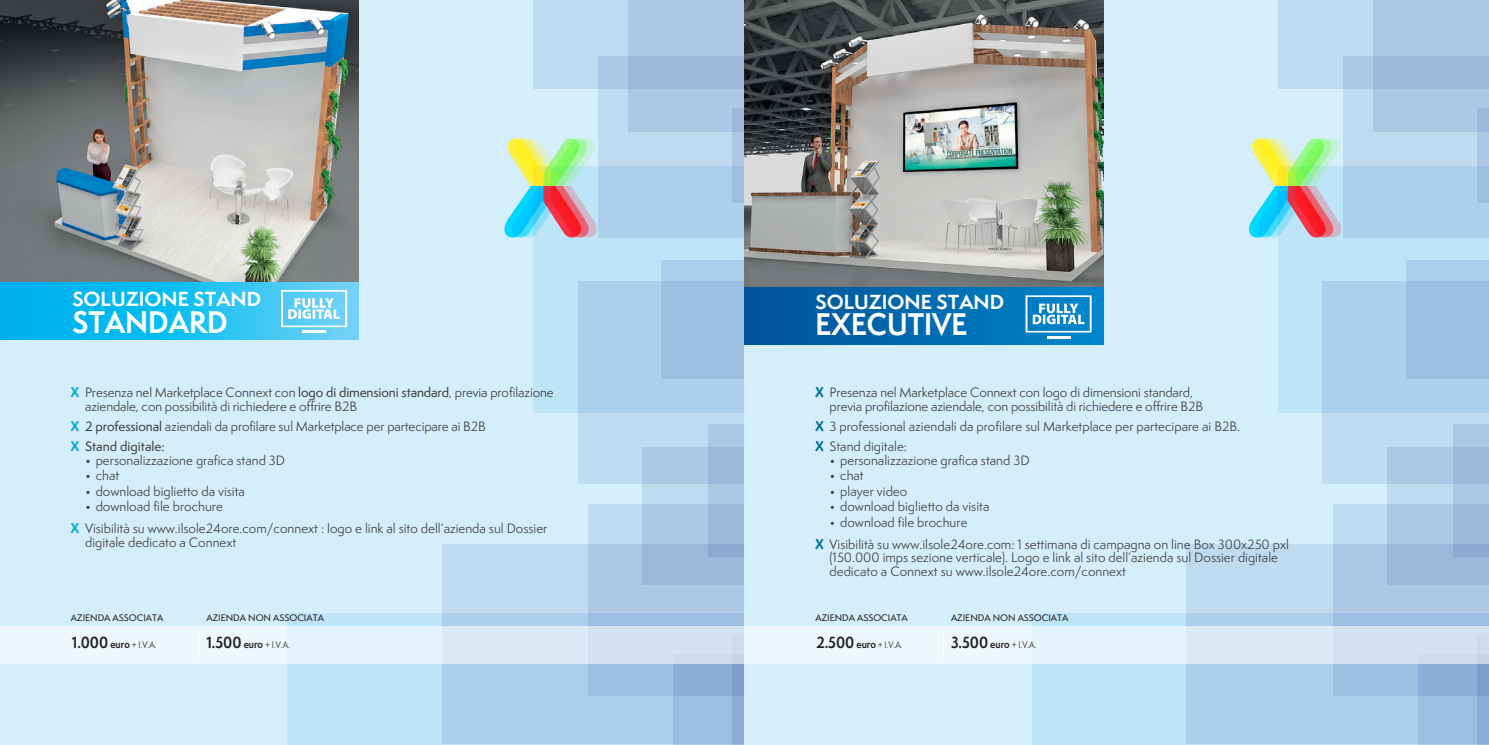
<style>
.page{position:relative;width:1489px;height:745px;background:#fff}
.page>*{position:absolute;margin:0;border:0;box-sizing:border-box;transform-origin:0 0}
.t1{font:700 28.75px "Semplicita Pro";color:#fff;scale:.92 1}
.t2{font:700 28.75px "Semplicita Pro";color:#fff;scale:.93 1}
.t3{font:700 18.75px "Semplicita Pro";color:#fff}
.t4{font:12.5px/13.8px "Semplicita Pro";color:#3e3e3f}
.t5{font:500 8.75px "Semplicita Pro";color:#231f20}
.t6{font:8.75px "Semplicita Pro";color:#231f20;scale:.89 1}
.s1{font-family:"Arial Rounded MT Bold";font-size:13.75px;color:#01a7e2}
.s2{font-weight:500}
.s3{font-family:"Arial Rounded MT Bold";font-size:13.75px;color:#006ba3}
.s4{font-weight:700;font-size:15px}
.s5{font-weight:700;font-size:10px}
</style>
<div class="page">
<div style="left:0;top:0;width:762px;height:744px;background:#d4effb"></div>
<div style="left:442px;top:543px;width:320px;height:200px;background:#c0daf0"></div>
<svg style="left:288px;top:613px;width:385px;height:131px;fill:#acd0ec"></svg>
<div style="left:533px;top:0;width:229px;height:88px;background:linear-gradient(to right,#c4def2,#a7bfe0)"></div>
<div style="left:673px;top:654px;width:89px;height:90px;background:#9bbee1"></div>
<svg style="left:588px;top:504px;width:156px;height:191px"></svg>
<svg style="left:642px;top:483px;width:102px;height:101px"></svg>
<svg style="left:578px;top:413px;width:166px;height:70px;fill:#c0daf0"></svg>
<svg style="left:533px;top:166px;width:211px;height:247px;fill:#acd0ec"></svg>
<div style="left:661px;top:260px;width:101px;height:118px;background:linear-gradient(to bottom,#a5c9e8,#97bade)"></div>
<svg style="left:708px;top:423px;width:36px;height:133px;fill:#9db6da"></svg>
<svg style="left:732px;top:663px;width:12px;height:81px"></svg>
<svg style="left:598px;top:56px;width:146px;height:181px"></svg>
<div style="left:732px;top:108px;width:30px;height:94px;background:linear-gradient(to bottom,#a7bdde,#9ec2e4)"></div>
<svg style="left:504px;top:138px;width:93px;height:99px"></svg>
<div style="left:0;top:626px;width:744px;height:37px;background:linear-gradient(to right,#f2feff,#d0e1f1)"></div>
<svg style="left:199px;top:630px;width:1px;height:29px"></svg>
<img style="left:0;top:0;width:358px;height:282px">
<svg style="left:0;top:282px;width:358px;height:57px"></svg>
<svg style="left:281px;top:290px;width:66px;height:37px"></svg>
<hr style="left:302px;top:330px;width:24px;height:3px;background:#fff">
<div style="left:744px;top:0;width:744px;height:744px;background:#d4effb"></div>
<div style="left:1186px;top:543px;width:302px;height:200px;background:#c0daf0"></div>
<svg style="left:1032px;top:613px;width:385px;height:131px;fill:#acd0ec"></svg>
<div style="left:1277px;top:0;width:211px;height:88px;background:linear-gradient(to right,#c4def2,#a9c1e2)"></div>
<div style="left:1417px;top:654px;width:71px;height:90px;background:#9bbee1"></div>
<svg style="left:1332px;top:504px;width:156px;height:191px"></svg>
<svg style="left:1386px;top:483px;width:102px;height:101px"></svg>
<svg style="left:1322px;top:413px;width:166px;height:70px;fill:#c0daf0"></svg>
<svg style="left:1278px;top:166px;width:210px;height:247px;fill:#acd0ec"></svg>
<div style="left:1405px;top:260px;width:83px;height:118px;background:linear-gradient(to bottom,#a5c9e8,#97bade)"></div>
<svg style="left:1452px;top:423px;width:36px;height:133px;fill:#9db6da"></svg>
<svg style="left:1476px;top:663px;width:12px;height:81px"></svg>
<svg style="left:1342px;top:56px;width:146px;height:181px"></svg>
<svg style="left:1476px;top:108px;width:12px;height:94px"></svg>
<svg style="left:1249px;top:138px;width:92px;height:99px"></svg>
<div style="left:744px;top:626px;width:744px;height:37px;background:linear-gradient(to right,#f2feff,#d1e1f1)"></div>
<svg style="left:943px;top:630px;width:1px;height:29px"></svg>
<img style="left:744px;top:0;width:359px;height:287px">
<div style="left:744px;top:287px;width:359px;height:57px;background:linear-gradient(to right,#015195,#0087cc)"></div>
<svg style="left:1025px;top:295px;width:66px;height:37px"></svg>
<hr style="left:1047px;top:336px;width:23px;height:2px;background:#fff">
<h2 class="t3" style="left:72px;top:285px;width:190px">SOLUZIONE STAND</h2>
<h1 class="t2" style="left:72px;top:300px;width:168px">STANDARD</h1>
<h2 class="t3" style="left:815px;top:287px;width:190px">SOLUZIONE STAND</h2>
<h1 class="t1" style="left:815px;top:302px;width:167px">EXECUTIVE</h1>
<p class="t4" style="left:85px;top:385px;width:470px;text-indent:-14px"><span class="s1">X</span> Presenza nel Marketplace Connext con <span class="s2">logo di dimensioni standard</span>, previa profilazione aziendale, con possibilità di richiedere e offrire B2B</p>
<p class="t4" style="left:71px;top:416px;width:416px;line-height:20px"><span class="s1">X</span> <span class="s2">2 professional</span> aziendali da profilare sul Marketplace per partecipare ai B2B<br><span class="s1">X</span> <span class="s2">Stand digitale:</span></p>
<p class="t4" style="left:85px;top:452px;width:201px">• personalizzazione grafica stand 3D</p>
<p class="t4" style="left:85px;top:468px;width:36px">• chat</p>
<p class="t4" style="left:85px;top:484px;width:161px">• download biglietto da visita</p>
<p class="t4" style="left:71px;top:495px;width:478px;line-height:21.8px;text-indent:14px">• download file brochure<br><span class="s1">X</span> Visibilità su www.ilsole24ore.com/connext : logo e link al sito dell’azienda sul Dossier</p>
<p class="t4" style="left:85px;top:535px;width:153px">digitale dedicato a Connext</p>
<p class="t4" style="left:829px;top:385px;width:375px;text-indent:-14px"><span class="s3">X</span> Presenza nel Marketplace Connext con logo di dimensioni standard, previa profilazione aziendale, con possibilità di richiedere e offrire B2B</p>
<p class="t4" style="left:815px;top:416px;width:426px;line-height:20px"><span class="s3">X</span> 3 professional aziendali da profilare sul Marketplace per partecipare ai B2B.<br><span class="s3">X</span> Stand digitale:</p>
<p class="t4" style="left:829px;top:452px;width:201px">• personalizzazione grafica stand 3D</p>
<p class="t4" style="left:829px;top:468px;width:36px">• chat</p>
<p class="t4" style="left:829px;top:484px;width:79px">• player video</p>
<p class="t4" style="left:829px;top:499px;width:161px">• download biglietto da visita</p>
<p class="t4" style="left:815px;top:511px;width:475px;line-height:21.8px;text-indent:14px">• download file brochure<br><span class="s3">X</span> Visibilità su www.ilsole24ore.com: 1 settimana di campagna on line Box 300x250 pxl</p>
<p class="t4" style="left:829px;top:550px;width:450px">(150.000 imps sezione verticale). Logo e link al sito dell’azienda sul Dossier digitale dedicato a Connext su www.ilsole24ore.com/connext</p>
<p class="t5" style="left:71px;top:611px;width:94px">AZIENDA ASSOCIATA</p>
<p class="t5" style="left:206px;top:611px;width:119px">AZIENDA NON ASSOCIATA</p>
<p class="t5" style="left:815px;top:611px;width:94px">AZIENDA ASSOCIATA</p>
<p class="t5" style="left:950px;top:611px;width:119px">AZIENDA NON ASSOCIATA</p>
<p class="t6" style="left:72px;top:638px;width:97px"><span class="s4">1.000</span> <span class="s5">euro</span> + I.V.A.</p>
<p class="t6" style="left:206px;top:638px;width:95px"><span class="s4">1.500</span> <span class="s5">euro</span> + I.V.A.</p>
<p class="t6" style="left:816px;top:638px;width:98px"><span class="s4">2.500</span> <span class="s5">euro</span> + I.V.A.</p>
<p class="t6" style="left:950px;top:638px;width:98px"><span class="s4">3.500</span> <span class="s5">euro</span> + I.V.A.</p>
</div>
